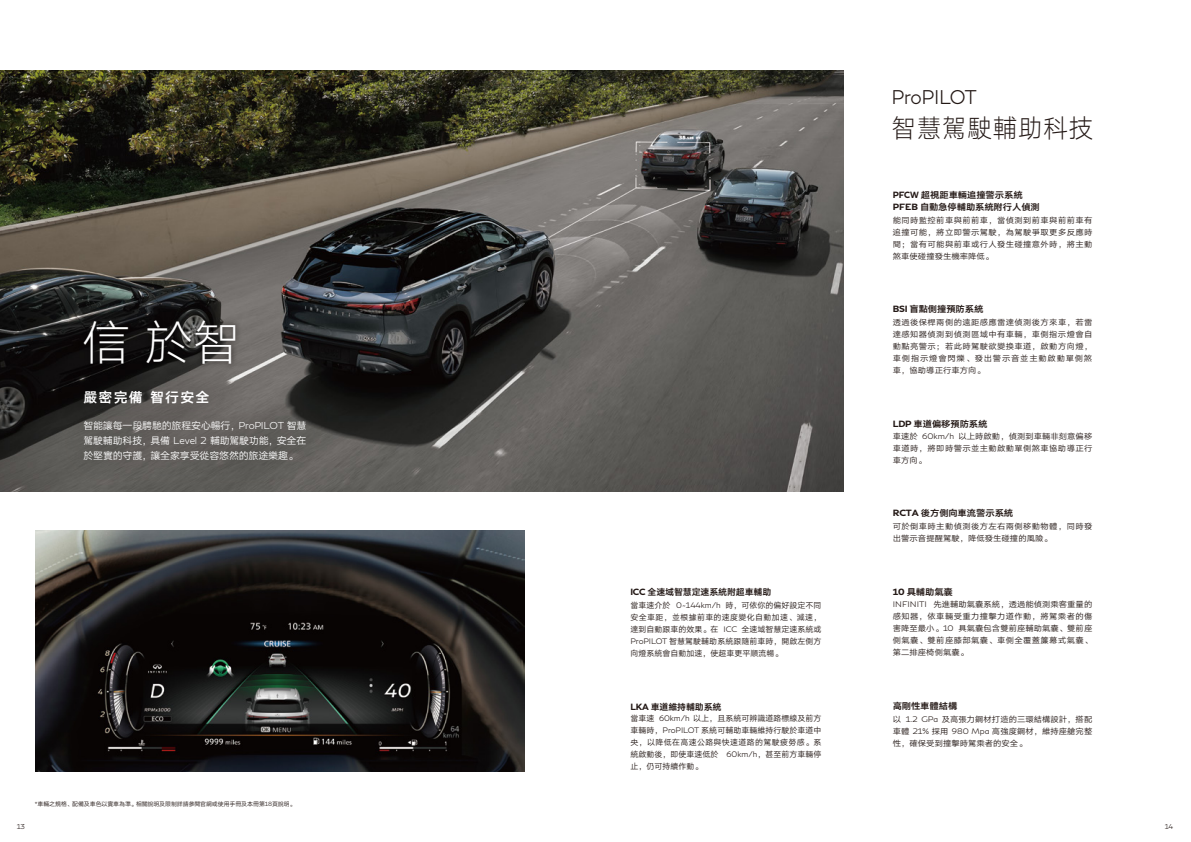
<style>
.page{position:relative;width:1191px;height:842px;background:#fff}
.page>*{position:absolute;margin:0;border:0;box-sizing:border-box;transform-origin:0 0}
.t1{font:48px "HY Qi Hei DZS";color:#fff}
.t2{font:26px "HY Qi Hei DZS";letter-spacing:.025em;color:#231815;scale:.95 1}
.t3{font:300 19.7px "Infiniti Brand";letter-spacing:-.015em;color:#231815;scale:.95 1}
.t4{font:14px "HY Qi Hei GES";letter-spacing:.08em;color:#fff}
.t5{font:10px/15px "HY Qi Hei EZS";letter-spacing:-.02em;color:#fff;text-align:justify}
.t6{font:9px/12px "HY Qi Hei GES";letter-spacing:-.02em;color:#231815;scale:1.05 1}
.t7{font:9px "HY Qi Hei GES";letter-spacing:-.02em;color:#231815}
.t8{font:8px/12px "HY Qi Hei EZS";color:#231815;text-align:justify;scale:1.05 1}
.t9{font:8px/12px "HY Qi Hei EZS";color:#231815;text-align:justify}
.t10{font:8px/12px "HY Qi Hei EZS";letter-spacing:.04em;color:#231815;scale:1.05 1}
.t11{font:300 7px "Infiniti Brand";color:#221715}
.t12{font:300 7px "Infiniti Brand";color:#231815}
.t13{font:6px "HY Qi Hei EZS";letter-spacing:-.02em;color:#231815}
.s1{font-family:"Infiniti Brand";font-weight:700}
.s2{font-family:"Infiniti Brand";font-weight:300}
</style>
<div class="page">
<img style="left:35px;top:531px;width:489px;height:241px">
<img style="left:0;top:70px;width:843px;height:421px">
<img style="left:39px;top:376px;width:312px;height:116px">
<img style="left:74px;top:309px;width:175px;height:38px">
<img style="left:41px;top:347px;width:212px;height:101px">
<h3 class="t3" style="left:891px;top:84px;width:91px">ProPILOT</h3>
<h2 class="t2" style="left:891px;top:112px;width:214px">智慧駕駛輔助科技</h2>
<p class="t6" style="left:892px;top:189px;width:142px"><span class="s1">PFCW</span> 超視距車輛追撞警示系統<br><span class="s1">PFEB</span> 自動急停輔助系統附行人偵測</p>
<p class="t8" style="left:893px;top:214px;width:191px">能同時監控前車與前前車，當偵測到前車與前前車有追撞可能，將立即警示駕駛，為駕駛爭取更多反應時間；當有可能與前車或行人發生碰撞意外時，將主動煞車使碰撞發生機率降低。</p>
<h1 class="t1" style="left:82px;top:312px;width:160px">信 於智</h1>
<h3 class="t4" style="left:83px;top:387px;width:127px">嚴密完備 智行安全</h3>
<p class="t5" style="left:83px;top:418px;width:224px">智能讓每一段騁馳的旅程安心暢行，<span class="s2">ProPILOT</span> 智慧駕駛輔助科技，具備 <span class="s2">Level 2</span> 輔助駕駛功能，安全在於堅實的守護，讓全家享受從容悠然的旅途樂趣。</p>
<p class="t13" style="left:35px;top:800px;width:262px">*車輛之規格、配備及車色以實車為準。相關說明及限制詳請參閱官網或使用手冊及本冊第<span class="s2">18</span>頁說明。</p>
<p class="t6" style="left:892px;top:303px;width:88px"><span class="s1">BSI</span> 盲點側撞預防系統</p>
<p class="t8" style="left:893px;top:316px;width:191px">透過後保桿兩側的遠距感應雷達偵測後方來車，若雷達感知器偵測到偵測區域中有車輛，車側指示燈會自動點亮警示；若此時駕駛欲變換車道，啟動方向燈，車側指示燈會閃爍、發出警示音並主動啟動單側煞車，協助導正行車方向。</p>
<p class="t6" style="left:892px;top:417px;width:92px"><span class="s1">LDP</span> 車道偏移預防系統</p>
<p class="t8" style="left:893px;top:430px;width:191px">車速於 <span class="s2">60km/h</span> 以上時啟動，偵測到車輛非刻意偏移車道時，將即時警示並主動啟動單側煞車協助導正行車方向。</p>
<p class="t6" style="left:892px;top:507px;width:116px"><span class="s1">RCTA</span> 後方側向車流警示系統</p>
<p class="t10" style="left:893px;top:520px;width:191px">可於倒車時主動偵測後方左右兩側移動物體，同時發出警示音提醒駕駛，降低發生碰撞的風險。</p>
<p class="t7" style="left:630px;top:586px;width:142px"><span class="s1">ICC</span> 全速域智慧定速系統附超車輔助</p>
<p class="t6" style="left:892px;top:585px;width:59px"><span class="s1">10</span> 具輔助氣囊</p>
<p class="t9" style="left:630px;top:599px;width:192px">當車速介於 <span class="s2">0~144km/h</span> 時，可依你的偏好設定不同安全車距，並根據前車的速度變化自動加速、減速，達到自動跟車的效果。在 <span class="s2">ICC</span> 全速域智慧定速系統或<span class="s2">ProPILOT</span> 智慧駕駛輔助系統跟隨前車時，開啟左側方向燈系統會自動加速，使超車更平順流暢。</p>
<p class="t8" style="left:893px;top:598px;width:191px"><span class="s2">INFINITI</span> 先進輔助氣囊系統，透過能偵測乘客重量的感知器，依車輛受重力撞擊力道作動，將駕乘者的傷害降至最小。<span class="s2">10</span> 具氣囊包含雙前座輔助氣囊、雙前座側氣囊、雙前座膝部氣囊、車側全覆蓋簾幕式氣囊、第二排座椅側氣囊。</p>
<p class="t7" style="left:630px;top:700px;width:93px"><span class="s1">LKA</span> 車道維持輔助系統</p>
<p class="t6" style="left:892px;top:700px;width:63px">高剛性車體結構</p>
<p class="t9" style="left:630px;top:712px;width:192px">當車速 <span class="s2">60km/h</span> 以上，且系統可辨識道路標線及前方車輛時，<span class="s2">ProPILOT</span> 系統可輔助車輛維持行駛於車道中央，以降低在高速公路與快速道路的駕駛疲勞感。系統啟動後，即使車速低於 <span class="s2">60km/h</span>，甚至前方車輛停止，仍可持續作動。</p>
<p class="t8" style="left:893px;top:713px;width:191px">以 <span class="s2">1.2 GPa</span> 及高張力鋼材打造的三環結構設計，搭配車體 <span class="s2">21%</span> 採用 <span class="s2">980 Mpa</span> 高強度鋼材，維持座艙完整性，確保受到撞擊時駕乘者的安全。</p>
<p class="t11" style="left:17px;top:821px;width:10px">13</p>
<p class="t12" style="left:1164px;top:821px;width:10px">14</p>
</div>
